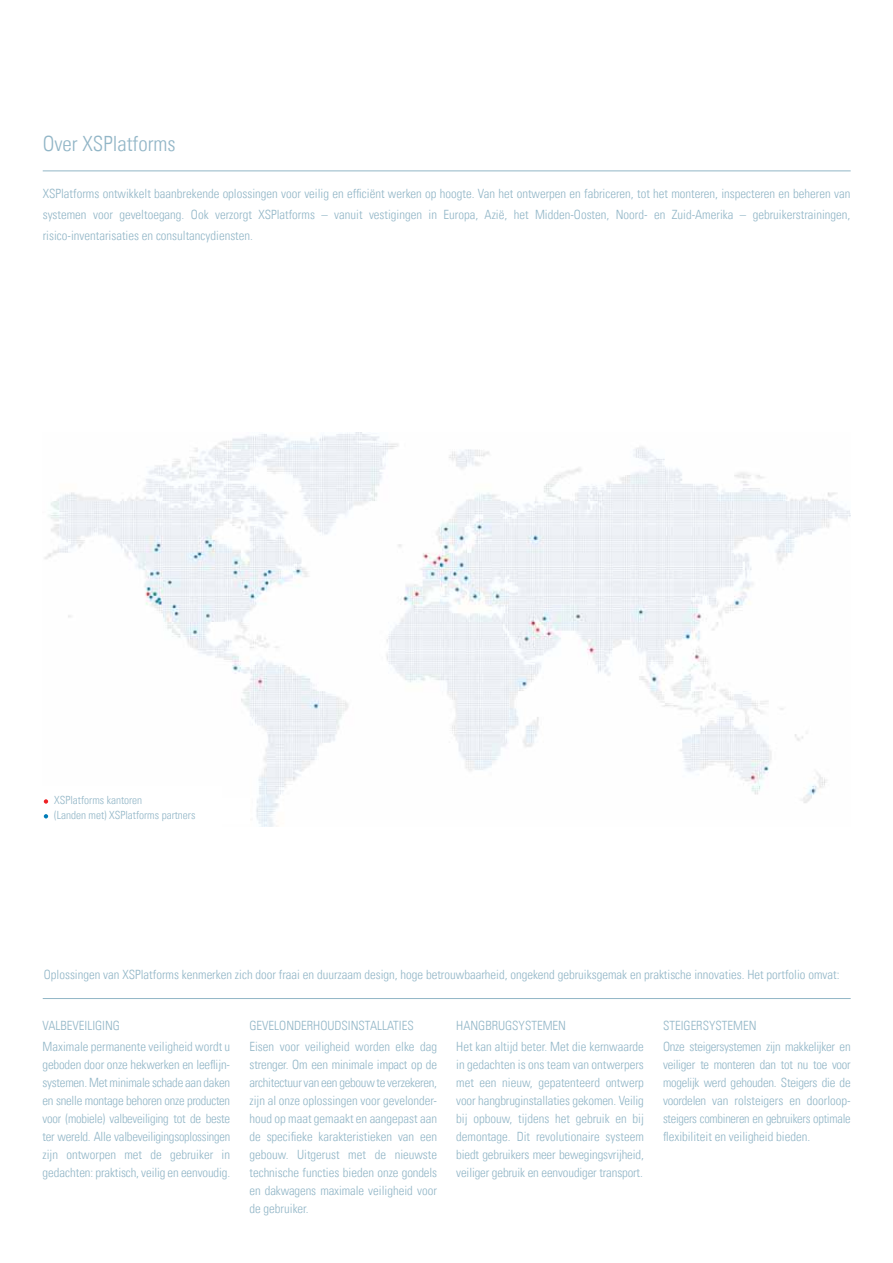
<style>
.page{position:relative;width:893px;height:1263px;background:#fff}
.page>*{position:absolute;margin:0;border:0;box-sizing:border-box;transform-origin:0 0}
.t1{font:300 condensed 21px "Univers LT";color:#92b6c7}
.t2{font:300 condensed 12.75px/18px "Univers LT";color:#92b6c7;text-align:justify}
.t3{font:300 condensed 12.75px/21px "Univers LT";letter-spacing:-.02em;color:#92b6c7}
.t4{font:300 condensed 11.25px/15px "Univers LT";color:#92b6c7}
</style>
<div class="page">
<img style="left:44px;top:432px;width:806px;height:395px">
<div style="left:42px;top:786px;width:180px;height:41px;background:#fff"></div>
<hr style="left:43px;top:170px;width:808px;height:1px;background:#92b6c7">
<hr style="left:43px;top:998px;width:808px;height:1px;background:#92b6c7">
<svg style="left:44px;top:814px;width:4px;height:4px"></svg>
<svg style="left:44px;top:799px;width:4px;height:5px"></svg>
<div style="left:212px;top:799px;width:38px;height:25px;background:#fff"></div>
<h1 class="t1" style="left:43px;top:132px;width:134px">over Xsplatforms</h1>
<p class="t2" style="left:43px;top:183px;width:809px;line-height:21px">XSPlatforms ontwikkelt baanbrekende oplossingen voor veilig en efficiënt werken op hoogte. Van het ontwerpen en fabriceren, tot het monteren, inspecteren en beheren van systemen voor geveltoegang. Ook verzorgt XSPlatforms – vanuit vestigingen in Europa, Azië, het Midden-Oosten, Noord- en Zuid-Amerika – gebruikerstrainingen, risico-inventarisaties en consultancydiensten.</p>
<p class="t4" style="left:54px;top:793px;width:143px">Xsplatforms kantoren<br>(landen met) Xsplatforms partners</p>
<p class="t2" style="left:44px;top:965px;width:797px">oplossingen van Xsplatforms kenmerken zich door fraai en duurzaam design, hoge betrouwbaarheid, ongekend gebruiksgemak en praktische innovaties. het portfolio omvat:</p>
<p class="t2" style="left:43px;top:1015px;width:189px;line-height:21px">ValbeVeiliging<br>maximale permanente veiligheid wordt u</p>
<p class="t2" style="left:43px;top:1055px;width:189px">geboden door onze hekwerken en leeflijn&shy;systemen. met minimale schade aan daken en snelle montage behoren onze producten voor (mobiele) valbeveil ig ing tot de beste ter wereld. alle val beveiligings oplossingen zijn ontworpen met de gebruiker in gedachten: praktisch, veilig en eenvoudig.</p>
<p class="t2" style="left:249px;top:1015px;width:189px;line-height:21px">geVelonderhoudsinstallaties eisen voor veiligheid worden elke dag</p>
<p class="t2" style="left:249px;top:1055px;width:189px">strenger. om een minimale impact op de architectuur van een gebouw te ver zekeren, zijn al onze oplossingen voor gevel onder&shy;houd op maat gemaakt en aangepast aan de specifieke karakteri stieken van een gebouw. uitgerust met de nieuwste technische functies bieden onze gondels en dakwagens maximale veiligheid voor de gebruiker.</p>
<p class="t2" style="left:456px;top:1015px;width:189px;line-height:21px">hangbrugsYstemen<br>Het kan altijd beter. Met die kernwaarde</p>
<p class="t2" style="left:456px;top:1055px;width:189px">in gedachten is ons team van ontwerpers met een nieuw, gepatenteerd ontwerp voor hangbruginstallaties gekomen. Veilig bij opbouw, tijdens het gebruik en bij demontage. dit revolutionaire systeem biedt gebruikers meer bewegingsvrijheid, veiliger gebruik en eenvoudiger transport.</p>
<p class="t3" style="left:663px;top:1015px;width:189px">steigersYstemen<br>Onze steigersystemen zijn makkelijker en</p>
<p class="t2" style="left:663px;top:1055px;width:189px">veiliger te monteren dan tot nu toe voor mogelijk werd gehouden. steigers die de voordelen van rolsteigers en doorloop&shy;steigers combineren en gebruikers optimale flexibiliteit en veilig heid bieden.</p>
</div>
